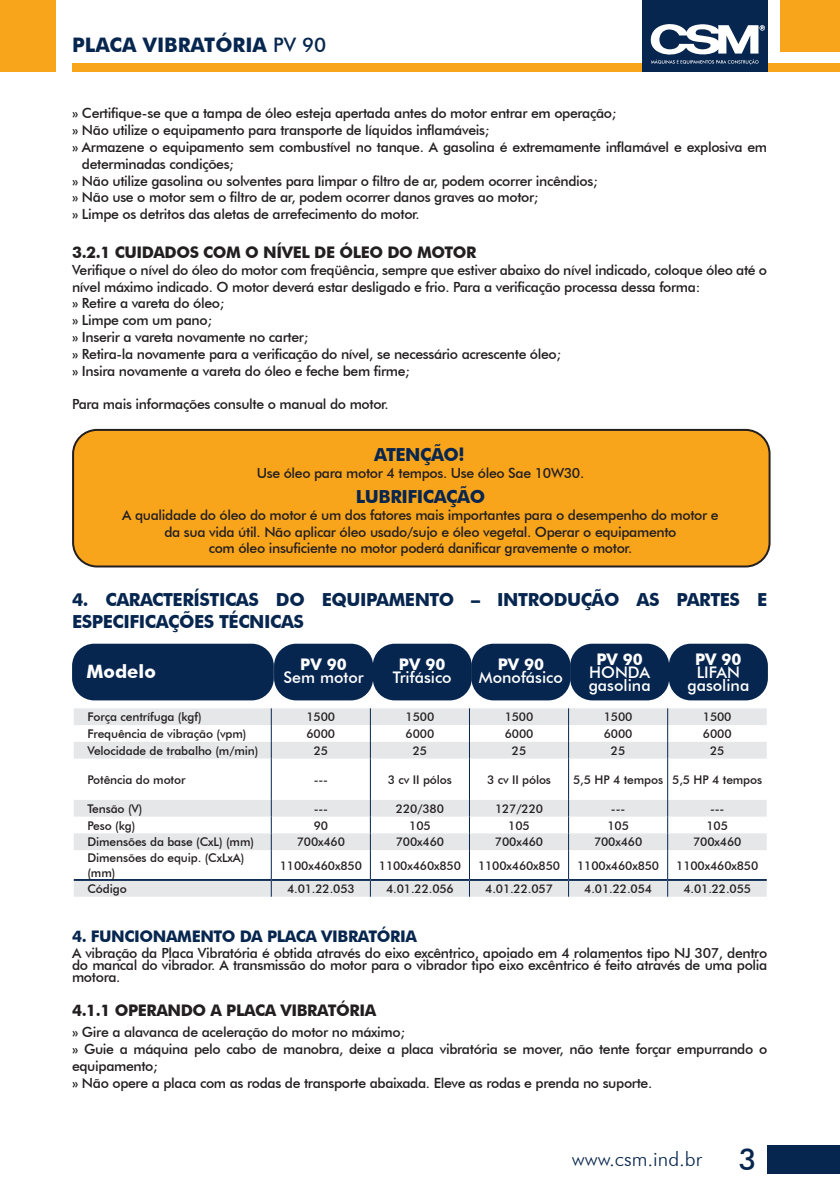
<style>
.page{position:relative;width:840px;height:1191px;background:#fff}
.page>*{position:absolute;margin:0;border:0;box-sizing:border-box;transform-origin:0 0}
.t1{font:700 20px "Futura BT";color:#07264f}
.t2{font:300 20px "Futura BT";color:#07264f}
.t3{font:700 18.4px "Futura BT";color:#fff}
.t4{font:700 18px/22px "Futura BT";letter-spacing:-.025em;color:#07264f}
.t5{font:700 16px "Futura BT";letter-spacing:-.025em;color:#231f20}
.t6{font:500 16px/13px "Futura BT";color:#fff}
.t7{font:700 16px "Futura BT";letter-spacing:-.025em;color:#07264f}
.t8{font:700 16px "Futura BT";color:#fff}
.t9{font:500 14px/16.8px "Futura BT";letter-spacing:-.025em;color:#231f20}
.t10{font:500 12px/14.4px "Futura BT";letter-spacing:-.01em;color:#231f20}
.s1{font-weight:500}
.s2{font-weight:500;font-size:30px}
</style>
<div class="page">
<div style="left:72px;top:64px;width:767px;height:8px;background:#f9a51b"></div>
<div style="left:642px;top:0;width:125px;height:72px;background:#07264f"></div>
<svg style="left:650px;top:24px;width:114px;height:40px"></svg>
<div style="left:0;top:0;width:55px;height:72px;background:#f9a51b"></div>
<div style="left:780px;top:0;width:59px;height:52px;background:#f9a51b"></div>
<div style="left:766px;top:1145px;width:73px;height:29px;background:#07264f"></div>
<div style="left:73px;top:430px;width:696px;height:136px;background:#f9a51b;border-radius:24px"></div>
<div style="left:72px;top:429px;width:698px;height:138px;border:2px solid #231f20;border-radius:24px"></div>
<div style="left:72px;top:643px;width:202px;height:57px;background:#07264f;border-radius:22px"></div>
<div style="left:274px;top:643px;width:99px;height:57px;background:#07264f;border-radius:22px"></div>
<div style="left:471px;top:643px;width:99px;height:57px;background:#07264f;border-radius:22px"></div>
<div style="left:372px;top:643px;width:99px;height:57px;background:#07264f;border-radius:22px"></div>
<div style="left:569px;top:643px;width:99px;height:57px;background:#07264f;border-radius:22px"></div>
<div style="left:668px;top:643px;width:99px;height:57px;background:#07264f;border-radius:22px"></div>
<svg style="left:74px;top:708px;width:692px;height:188px"></svg>
<svg style="left:271px;top:708px;width:1px;height:50px"></svg>
<hr style="left:271px;top:758px;width:1px;height:42px;background:#07264f">
<svg style="left:271px;top:800px;width:1px;height:96px"></svg>
<svg style="left:370px;top:708px;width:1px;height:50px"></svg>
<svg style="left:469px;top:708px;width:1px;height:50px"></svg>
<svg style="left:567px;top:708px;width:1px;height:50px"></svg>
<svg style="left:666px;top:708px;width:1px;height:50px"></svg>
<hr style="left:370px;top:758px;width:1px;height:42px;background:#07264f">
<hr style="left:469px;top:758px;width:1px;height:42px;background:#07264f">
<hr style="left:567px;top:758px;width:1px;height:42px;background:#07264f">
<hr style="left:666px;top:758px;width:1px;height:42px;background:#07264f">
<svg style="left:370px;top:800px;width:1px;height:96px"></svg>
<svg style="left:469px;top:800px;width:1px;height:96px"></svg>
<svg style="left:567px;top:800px;width:1px;height:96px"></svg>
<svg style="left:666px;top:800px;width:1px;height:96px"></svg>
<hr style="left:74px;top:879px;width:197px;height:2px;background:#07264f">
<hr style="left:271px;top:879px;width:99px;height:2px;background:#07264f">
<hr style="left:370px;top:879px;width:99px;height:2px;background:#07264f">
<hr style="left:469px;top:879px;width:99px;height:2px;background:#07264f">
<hr style="left:568px;top:879px;width:99px;height:2px;background:#07264f">
<hr style="left:667px;top:879px;width:99px;height:2px;background:#07264f">
<h1 class="t1" style="left:72px;top:32px;width:255px">PLACA VIBRATÓRIA <span class="s1">PV 90</span></h1>
<p class="t9" style="left:72px;top:105px;width:545px">» Certifique-se que a tampa de óleo esteja apertada antes do motor entrar em operação;</p>
<p class="t9" style="left:72px;top:122px;width:418px">» Não utilize o equipamento para transporte de líquidos inflamáveis;</p>
<p class="t9" style="left:72px;top:138px;width:696px">» Armazene o equipamento sem combustível no tanque. A gasolina é extremamente inflamável e explosiva em</p>
<p class="t9" style="left:82px;top:155px;width:153px">determinadas condições;</p>
<p class="t9" style="left:72px;top:172px;width:527px">» Não utilize gasolina ou solventes para limpar o filtro de ar, podem ocorrer incêndios;</p>
<p class="t9" style="left:72px;top:189px;width:467px">» Não use o motor sem o filtro de ar, podem ocorrer danos graves ao motor;</p>
<p class="t9" style="left:72px;top:206px;width:349px">» Limpe os detritos das aletas de arrefecimento do motor.</p>
<p class="t5" style="left:72px;top:243px;width:405px">3.2.1 CUIDADOS COM O NÍVEL DE ÓLEO DO MOTOR</p>
<p class="t9" style="left:72px;top:261px;width:696px">Verifique o nível do óleo do motor com freqüência, sempre que estiver abaixo do nível indicado, coloque óleo até o nível máximo indicado. O motor deverá estar desligado e frio. Para a verificação processa dessa forma:<br>» Retire a vareta do óleo;<br>» Limpe com um pano;<br>» Inserir a vareta novamente no carter;<br>» Retira-la novamente para a verificação do nível, se necessário acrescente óleo;<br>» Insira novamente a vareta do óleo e feche bem firme;</p>
<p class="t9" style="left:72px;top:396px;width:318px">Para mais informações consulte o manual do motor.</p>
<p class="t4" style="left:374px;top:444px;width:92px">ATENÇÃO!</p>
<p class="t9" style="left:256px;top:465px;width:329px">Use óleo para motor 4 tempos. Use óleo Sae 10W30.</p>
<p class="t4" style="left:355px;top:485px;width:131px">LUBRIFICAÇÃO</p>
<p class="t9" style="left:122px;top:506px;width:597px;text-align:center">A qualidade do óleo do motor é um dos fatores mais importantes para o desempenho do motor e da sua vida útil. Não aplicar óleo usado/sujo e óleo vegetal. Operar o equipamento<br>com óleo insuficiente no motor poderá danificar gravemente o motor.</p>
<p class="t4" style="left:72px;top:589px;width:696px">4. CARACTERÍSTICAS DO EQUIPAMENTO – INTRODUÇÃO AS PARTES E<br>ESPECIFICAÇÕES TÉCNICAS</p>
<h2 class="t3" style="left:86px;top:660px;width:71px">Modelo</h2>
<p class="t8" style="left:300px;top:654px;width:48px">PV 90</p>
<p class="t6" style="left:283px;top:670px;width:82px">Sem motor</p>
<p class="t8" style="left:399px;top:654px;width:48px">PV 90</p>
<p class="t6" style="left:392px;top:670px;width:60px">Trifásico</p>
<p class="t8" style="left:497px;top:654px;width:48px">PV 90</p>
<p class="t6" style="left:478px;top:670px;width:85px">Monofásico</p>
<p class="t8" style="left:596px;top:650px;width:48px">PV 90</p>
<p class="t6" style="left:588px;top:666px;width:63px">HONDA gasolina</p>
<p class="t8" style="left:694px;top:650px;width:48px">PV 90</p>
<p class="t6" style="left:687px;top:666px;width:63px;text-align:center">LIFAN gasolina</p>
<p class="t10" style="left:87px;top:709px;width:116px">Força centrífuga (kgf)</p>
<p class="t10" style="left:306px;top:709px;width:30px">1500</p>
<p class="t10" style="left:405px;top:709px;width:30px">1500</p>
<p class="t10" style="left:504px;top:709px;width:30px">1500</p>
<p class="t10" style="left:603px;top:709px;width:30px">1500</p>
<p class="t10" style="left:702px;top:709px;width:30px">1500</p>
<p class="t10" style="left:87px;top:726px;width:160px">Frequência de vibração (vpm)</p>
<p class="t10" style="left:306px;top:726px;width:30px">6000</p>
<p class="t10" style="left:405px;top:726px;width:30px">6000</p>
<p class="t10" style="left:504px;top:726px;width:30px">6000</p>
<p class="t10" style="left:603px;top:726px;width:30px">6000</p>
<p class="t10" style="left:702px;top:726px;width:30px">6000</p>
<p class="t10" style="left:87px;top:743px;width:172px">Velocidade de trabalho (m/min)</p>
<p class="t10" style="left:313px;top:743px;width:16px">25</p>
<p class="t10" style="left:412px;top:743px;width:16px">25</p>
<p class="t10" style="left:511px;top:743px;width:16px">25</p>
<p class="t10" style="left:610px;top:743px;width:16px">25</p>
<p class="t10" style="left:709px;top:743px;width:16px">25</p>
<p class="t10" style="left:87px;top:772px;width:99px">Potência do motor</p>
<p class="t10" style="left:313px;top:772px;width:16px">---</p>
<p class="t10" style="left:388px;top:772px;width:65px">3 cv II pólos</p>
<p class="t10" style="left:486px;top:772px;width:65px">3 cv II pólos</p>
<p class="t10" style="left:573px;top:772px;width:190px">5,5 HP 4 tempos 5,5 HP 4 tempos</p>
<p class="t10" style="left:87px;top:801px;width:57px">Tensão (V)</p>
<p class="t10" style="left:313px;top:801px;width:16px">---</p>
<p class="t10" style="left:396px;top:801px;width:49px">220/380</p>
<p class="t10" style="left:495px;top:801px;width:49px">127/220</p>
<p class="t10" style="left:610px;top:801px;width:16px">---</p>
<p class="t10" style="left:709px;top:801px;width:16px">---</p>
<p class="t10" style="left:87px;top:818px;width:49px">Peso (kg)</p>
<p class="t10" style="left:313px;top:818px;width:16px">90</p>
<p class="t10" style="left:409px;top:818px;width:23px">105</p>
<p class="t10" style="left:508px;top:818px;width:23px">105</p>
<p class="t10" style="left:607px;top:818px;width:23px">105</p>
<p class="t10" style="left:706px;top:818px;width:23px">105</p>
<p class="t10" style="left:87px;top:834px;width:168px">Dimensões da base (CxL) (mm)</p>
<p class="t10" style="left:296px;top:834px;width:50px">700x460</p>
<p class="t10" style="left:395px;top:834px;width:50px">700x460</p>
<p class="t10" style="left:494px;top:834px;width:50px">700x460</p>
<p class="t10" style="left:593px;top:834px;width:50px">700x460</p>
<p class="t10" style="left:692px;top:834px;width:50px">700x460</p>
<p class="t10" style="left:87px;top:851px;width:158px">Dimensões do equip. (CxLxA) (mm)</p>
<p class="t10" style="left:280px;top:858px;width:84px">1100x460x850</p>
<p class="t10" style="left:378px;top:858px;width:84px">1100x460x850</p>
<p class="t10" style="left:477px;top:858px;width:84px">1100x460x850</p>
<p class="t10" style="left:576px;top:858px;width:84px">1100x460x850</p>
<p class="t10" style="left:675px;top:858px;width:84px">1100x460x850</p>
<p class="t10" style="left:87px;top:881px;width:41px">Código</p>
<p class="t10" style="left:287px;top:881px;width:69px">4.01.22.053</p>
<p class="t10" style="left:386px;top:881px;width:69px">4.01.22.056</p>
<p class="t10" style="left:485px;top:881px;width:69px">4.01.22.057</p>
<p class="t10" style="left:584px;top:881px;width:69px">4.01.22.054</p>
<p class="t10" style="left:683px;top:881px;width:69px">4.01.22.055</p>
<p class="t7" style="left:72px;top:927px;width:346px">4. FUNCIONAMENTO DA PLACA VIBRATÓRIA</p>
<p class="t9" style="left:72px;top:947px;width:696px;line-height:12px;text-align:justify">A vibração da Placa Vibratória é obtida através do eixo excêntrico, apoiado em 4 rolamentos tipo NJ 307, dentro do mancal do vibrador. A transmissão do motor para o vibrador tipo eixo excêntrico é feito através de uma polia motora.</p>
<p class="t5" style="left:72px;top:1001px;width:305px">4.1.1 OPERANDO A PLACA VIBRATÓRIA</p>
<p class="t9" style="left:72px;top:1023px;width:696px">» Gire a alavanca de aceleração do motor no máximo;<br>» Guie a máquina pelo cabo de manobra, deixe a placa vibratória se mover, não tente forçar empurrando o equipamento;<br>» Não opere a placa com as rodas de transporte abaixada. Eleve as rodas e prenda no suporte.</p>
<h1 class="t2" style="left:571px;top:1146px;width:186px">www.csm.ind.br <span class="s2">3</span></h1>
</div>
